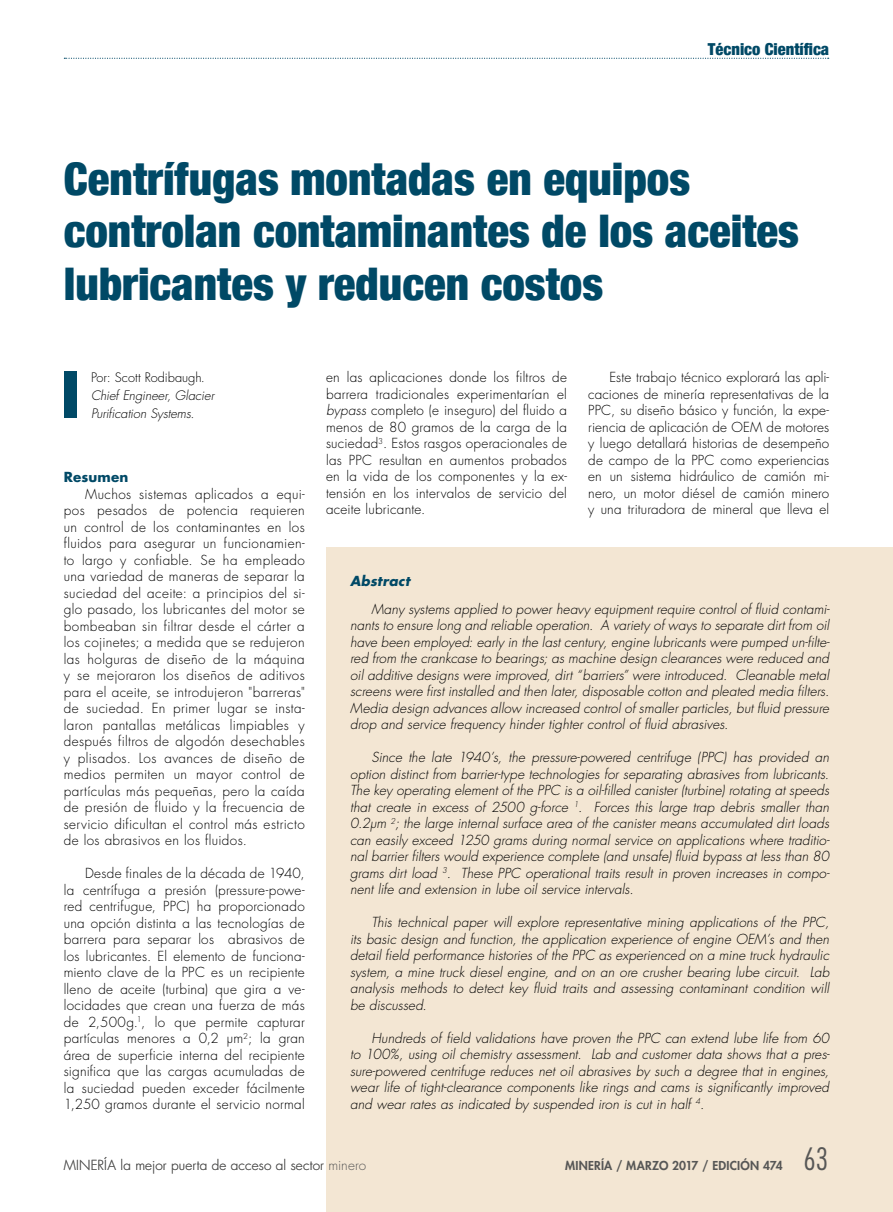
<style>
.page{position:relative;width:893px;height:1212px;background:#fff}
.page>*{position:absolute;margin:0;border:0;box-sizing:border-box;transform-origin:0 0}
.t1{font:900 condensed 45px/52.5px "Helvetica Neue";color:#004966}
.t2{font:300 condensed 30px "Futura Std";color:#575756}
.t3{font:900 condensed 16.5px "Helvetica Neue";color:#004966}
.t4{font:italic 300 13.5px/16.5px "Futura Std";letter-spacing:.005em;color:#000;text-align:justify}
.t5{font:300 13.5px/16.5px "Futura Std";letter-spacing:.015em;color:#000;text-align:justify}
.t6{font:300 13.5px "Futura Std";letter-spacing:.015em;color:#575756}
.t7{font:italic 700 13.5px "Futura Std";letter-spacing:.015em;color:#004966}
.t8{font:700 13.5px "Futura Std";letter-spacing:.01em;color:#004966}
.t9{font:italic 300 12.75px/18px "Futura Std";letter-spacing:-.005em;color:#000}
.t10{font:800 12px "Futura Std";letter-spacing:.02em;color:#575756}
.s1{font-style:normal}
.s2{font-style:italic}
</style>
<div class="page">
<svg style="left:64px;top:58px;width:765px;height:1px"></svg>
<div style="left:326px;top:547px;width:567px;height:665px;background:#f3e6d3"></div>
<div style="left:64px;top:371px;width:13px;height:47px;background:#004966"></div>
<p class="t3" style="left:708px;top:35px;width:123px">Técnico Científica</p>
<h1 class="t1" style="left:64px;top:150px;width:737px">Centrífugas montadas en equipos controlan contaminantes de los aceites lubricantes y reducen costos</h1>
<p class="t9" style="left:91px;top:368px;width:125px"><span class="s1">Por: Scott Rodibaugh</span>.<br>Chief Engineer, Glacier<br>Purification Systems.</p>
<p class="t8" style="left:64px;top:468px;width:66px">Resumen</p>
<p class="t5" style="left:64px;top:486px;width:242px;text-indent:21px">Muchos sistemas aplicados a equi&shy;pos pesados de potencia requieren un control de los contaminantes en los fluidos para asegurar un funcionamien&shy;to largo y confiable. Se ha empleado una variedad de maneras de separar la suciedad del aceite: a principios del si&shy;glo pasado, los lubricantes del motor se bombeaban sin filtrar desde el cárter a los cojinetes; a medida que se redujeron las holguras de diseño de la máquina y se mejoraron los diseños de aditivos para el aceite, se introdujeron "barreras" de suciedad. En primer lugar se insta&shy;laron pantallas metálicas limpiables y después filtros de algodón desechables y plisados. Los avances de diseño de medios permiten un mayor control de partículas más pequeñas, pero la caída de presión de fluido y la frecuencia de servicio dificultan el control más estricto de los abrasivos en los fluidos.</p>
<p class="t5" style="left:64px;top:865px;width:242px;text-indent:21px">Desde finales de la década de 1940, la centrífuga a presión (pressure-powe&shy;red centrifugue, PPC) ha proporcionado una opción distinta a las tecnologías de barrera para separar los abrasivos de los lubricantes. El elemento de funciona&shy;miento clave de la PPC es un recipiente lleno de aceite (turbina) que gira a ve&shy;locidades que crean una fuerza de más de 2,500g.<sup>1</sup>, lo que permite capturar partículas menores a 0,2 μm<sup>2</sup>; la gran área de superficie interna del recipiente significa que las cargas acumuladas de la suciedad pueden exceder fácilmente 1,250 gramos durante el servicio normal</p>
<p class="t5" style="left:326px;top:369px;width:242px">en las aplicaciones donde los filtros de barrera tradicionales experimentarían el <span class="s2">bypass</span> completo (e inseguro) del fluido a menos de 80 gramos de la carga de la suciedad<sup>3</sup>. Estos rasgos operacionales de las PPC resultan en aumentos probados en la vida de los componentes y la ex&shy;tensión en los intervalos de servicio del aceite lubricante.</p>
<p class="t5" style="left:588px;top:369px;width:242px;text-indent:21px">Este trabajo técnico explorará las apli&shy;caciones de minería representativas de la PPC, su diseño básico y función, la expe&shy;riencia de aplicación de OEM de motores y luego detallará historias de desempeño de campo de la PPC como experiencias en un sistema hidráulico de camión mi&shy;nero, un motor diésel de camión minero y una trituradora de mineral que lleva el</p>
<p class="t7" style="left:350px;top:572px;width:61px">Abstract</p>
<p class="t4" style="left:350px;top:601px;width:481px;text-indent:21px">Many systems applied to power heavy equipment require control of fluid contami&shy;nants to ensure long and reliable operation. A variety of ways to separate dirt from oil have been employed: early in the last century, engine lubricants were pumped un-filte&shy;red from the crankcase to bearings; as machine design clearances were reduced and oil additive designs were improved, dirt “barriers” were introduced. Cleanable metal screens were first installed and then later, disposable cotton and pleated media filters.<br>Media design advances allow increased control of smaller particles, but fluid pressure drop and service frequency hinder tighter control of fluid abrasives.</p>
<p class="t4" style="left:350px;top:749px;width:481px;text-indent:21px">Since the late 1940’s, the pressure-powered centrifuge (PPC) has provided an option distinct from barrier-type technologies for separating abrasives from lubricants.<br>The key operating element of the PPC is a oil-filled canister (turbine) rotating at speeds that create in excess of 2500 g-force <sup>1</sup>. Forces this large trap debris smaller than 0.2µm <sup>2</sup>; the large internal surface area of the canister means accumulated dirt loads can easily exceed 1250 grams during normal service on applications where traditio&shy;nal barrier filters would experience complete (and unsafe) fluid bypass at less than 80 grams dirt load <sup>3</sup>. These PPC operational traits result in proven increases in compo&shy;nent life and extension in lube oil service intervals.</p>
<p class="t4" style="left:350px;top:914px;width:481px;text-indent:21px">This technical paper will explore representative mining applications of the PPC, its basic design and function, the application experience of engine OEM’s and then detail field performance histories of the PPC as experienced on a mine truck hydraulic system, a mine truck diesel engine, and on an ore crusher bearing lube circuit. Lab analysis methods to detect key fluid traits and assessing contaminant condition will be discussed.</p>
<p class="t4" style="left:350px;top:1030px;width:481px;text-indent:21px">Hundreds of field validations have proven the PPC can extend lube life from 60 to 100%, using oil chemistry assessment. Lab and customer data shows that a pres&shy;sure-powered centrifuge reduces net oil abrasives by such a degree that in engines, wear life of tight-clearance components like rings and cams is significantly improved and wear rates as indicated by suspended iron is cut in half <sup>4</sup>.</p>
<p class="t6" style="left:64px;top:1157px;width:304px">MINERÍA la mejor puerta de acceso al sector minero</p>
<p class="t10" style="left:565px;top:1158px;width:219px">MINERÍA / MARZO 2017 / EDICIÓN 474</p>
<h2 class="t2" style="left:803px;top:1141px;width:26px">63</h2>
</div>
